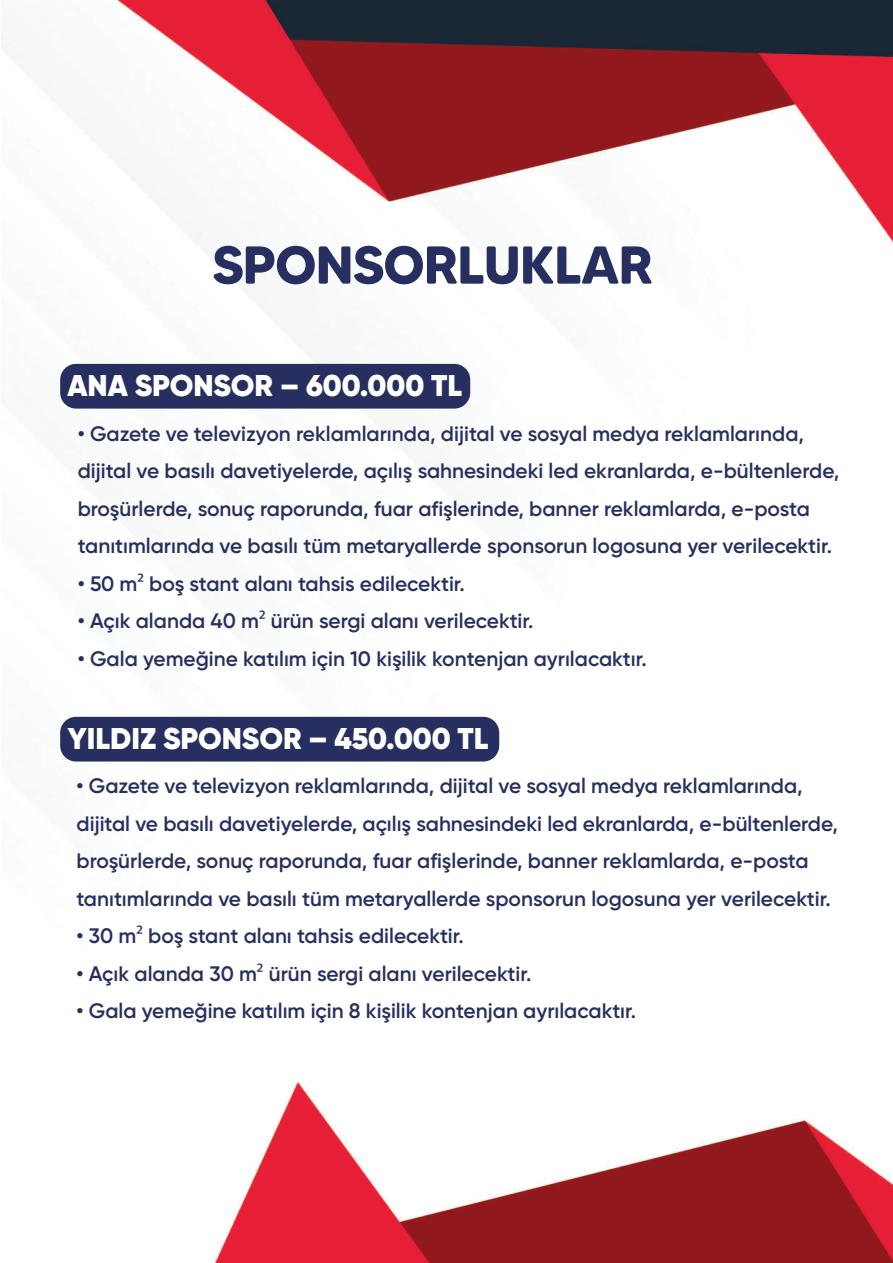
<style>
.page{position:relative;width:893px;height:1263px;background:#fff}
.page>*{position:absolute;margin:0;border:0;box-sizing:border-box;transform-origin:0 0}
.t1{font:700 53.25px "MADE Tommy Soft";letter-spacing:-.02em;color:#262f5f}
.t2{font:900 30px "Gilroy";color:#fff}
.t3{font:600 21px/37.5px "Gilroy";color:#262f5f}
.s1{font-family:"Myriad Pro";font-weight:400}
</style>
<div class="page">
<img style="left:1px;top:0;width:892px;height:1263px">
<div style="left:60px;top:364px;width:410px;height:45px;background:#262f5f;border-radius:16px"></div>
<div style="left:60px;top:717px;width:439px;height:44px;background:#262f5f;border-radius:16px"></div>
<h1 class="t1" style="left:212px;top:232px;width:443px">SPONSORLUKLAR</h1>
<h2 class="t2" style="left:67px;top:366px;width:396px">ANA SPONSOR – 600.000 TL</h2>
<p class="t3" style="left:78px;top:414px;width:763px">• Gazete ve televizyon reklamlarında, dijital ve sosyal medya reklamlarında, dijital ve basılı davetiyelerde, açılış sahnesindeki led ekranlarda, e-bültenlerde, broşürlerde, sonuç raporunda, fuar afişlerinde, banner reklamlarda, e-posta tanıtımlarında ve basılı tüm metaryallerde sponsorun logosuna yer verilecektir.</p>
<p class="t3" style="left:78px;top:564px;width:389px">• 50 m<span class="s1">²</span> boş stant alanı tahsis edilecektir.</p>
<p class="t3" style="left:78px;top:602px;width:457px">• Açık alanda 40 m<span class="s1">²</span> ürün sergi alanı verilecektir.</p>
<p class="t3" style="left:78px;top:639px;width:570px">• Gala yemeğine katılım için 10 kişilik kontenjan ayrılacaktır.</p>
<h2 class="t2" style="left:67px;top:719px;width:423px">YILDIZ SPONSOR – 450.000 TL</h2>
<p class="t3" style="left:77px;top:767px;width:763px">• Gazete ve televizyon reklamlarında, dijital ve sosyal medya reklamlarında, dijital ve basılı davetiyelerde, açılış sahnesindeki led ekranlarda, e-bültenlerde, broşürlerde, sonuç raporunda, fuar afişlerinde, banner reklamlarda, e-posta tanıtımlarında ve basılı tüm metaryallerde sponsorun logosuna yer verilecektir.</p>
<p class="t3" style="left:77px;top:917px;width:389px">• 30 m<span class="s1">²</span> boş stant alanı tahsis edilecektir.</p>
<p class="t3" style="left:77px;top:955px;width:456px">• Açık alanda 30 m<span class="s1">²</span> ürün sergi alanı verilecektir.</p>
<p class="t3" style="left:77px;top:992px;width:561px">• Gala yemeğine katılım için 8 kişilik kontenjan ayrılacaktır.</p>
</div>
